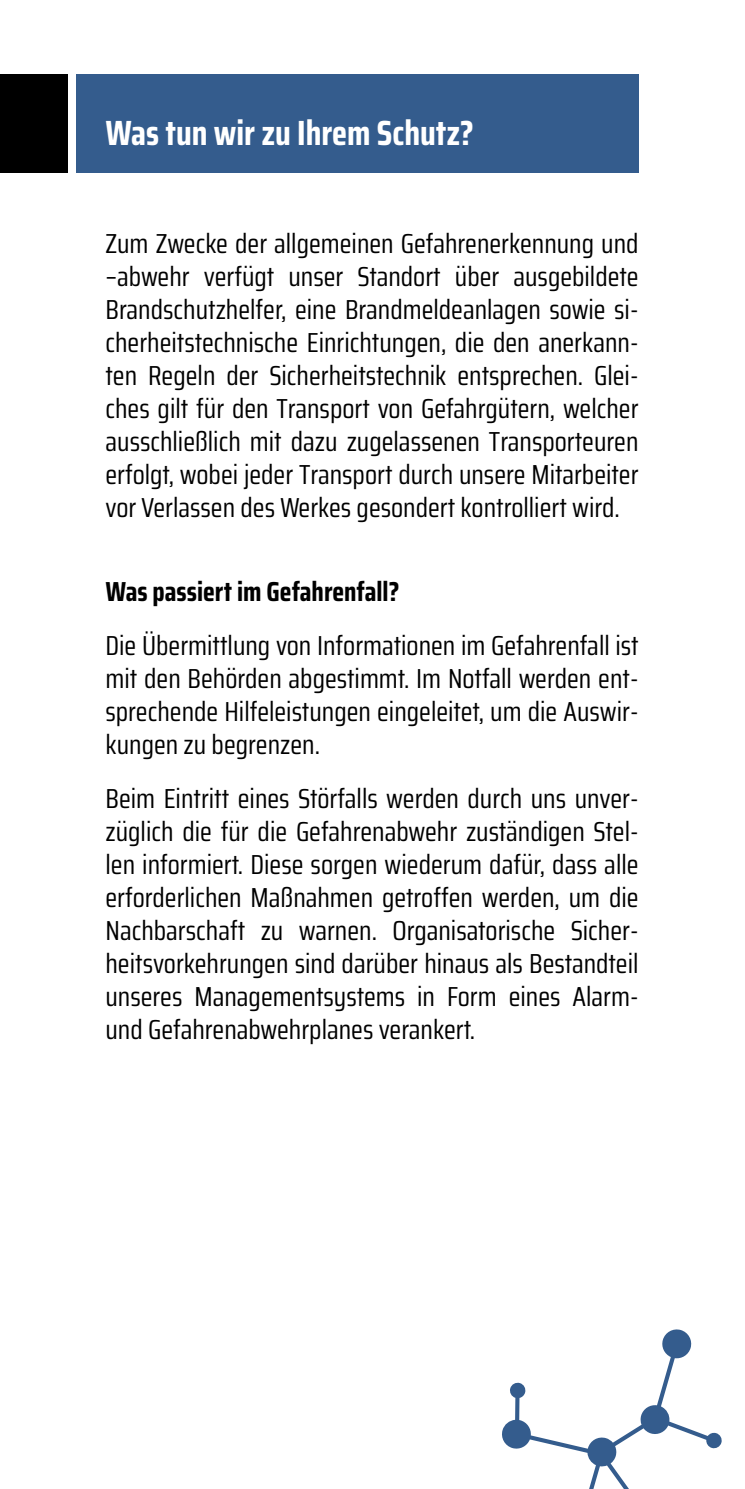
<style>
.page{position:relative;width:745px;height:1489px;background:#fff}
.page>*{position:absolute;margin:0;border:0;box-sizing:border-box;transform-origin:0 0}
.t1{font:700 35px "Saira Condensed";color:#fff}
.t2{font:27.5px/33px "Saira Condensed";color:#000;text-align:justify}
.t3{font:700 27.5px "Saira Condensed";color:#000}
</style>
<div class="page">
<div style="left:76px;top:74px;width:562px;height:98px;background:#345c8d"></div>
<div style="left:0;top:74px;width:67px;height:98px;background:#000"></div>
<svg style="left:502px;top:1329px;width:220px;height:159px"></svg>
<p class="t1" style="left:105px;top:106px;width:370px">Was tun wir zu Ihrem Schutz?</p>
<p class="t2" style="left:105px;top:226px;width:534px">Zum Zwecke der allgemeinen Gefahrenerkennung und –abwehr verfügt unser Standort über ausgebildete Brandschutzhelfer, eine Brandmeldeanlagen sowie si&shy;cherheitstechnische Einrichtungen, die den anerkann&shy;ten Regeln der Sicherheitstechnik entsprechen. Glei&shy;ches gilt für den Transport von Gefahrgütern, welcher ausschließlich mit dazu zugelassenen Transporteuren erfolgt, wobei jeder Transport durch unsere Mitarbeiter vor Verlassen des Werkes gesondert kontrolliert wird.</p>
<p class="t3" style="left:105px;top:570px;width:295px">Was passiert im Gefahrenfall?</p>
<p class="t2" style="left:105px;top:628px;width:534px">Die Übermittlung von Informationen im Gefahrenfall ist mit den Behörden abgestimmt. Im Notfall werden ent&shy;sprechende Hilfeleistungen eingeleitet, um die Auswir&shy;kungen zu begrenzen.</p>
<p class="t2" style="left:105px;top:781px;width:534px">Beim Eintritt eines Störfalls werden durch uns unver&shy;züglich die für die Gefahrenabwehr zuständigen Stel&shy;len informiert. Diese sorgen wiederum dafür, dass alle erforderlichen Maßnahmen getroffen werden, um die Nachbarschaft zu warnen. Organisatorische Sicher&shy;heitsvorkehrungen sind darüber hinaus als Bestandteil unseres Managementsystems in Form eines Alarm&shy;und Gefahrenabwehrplanes verankert.</p>
</div>
